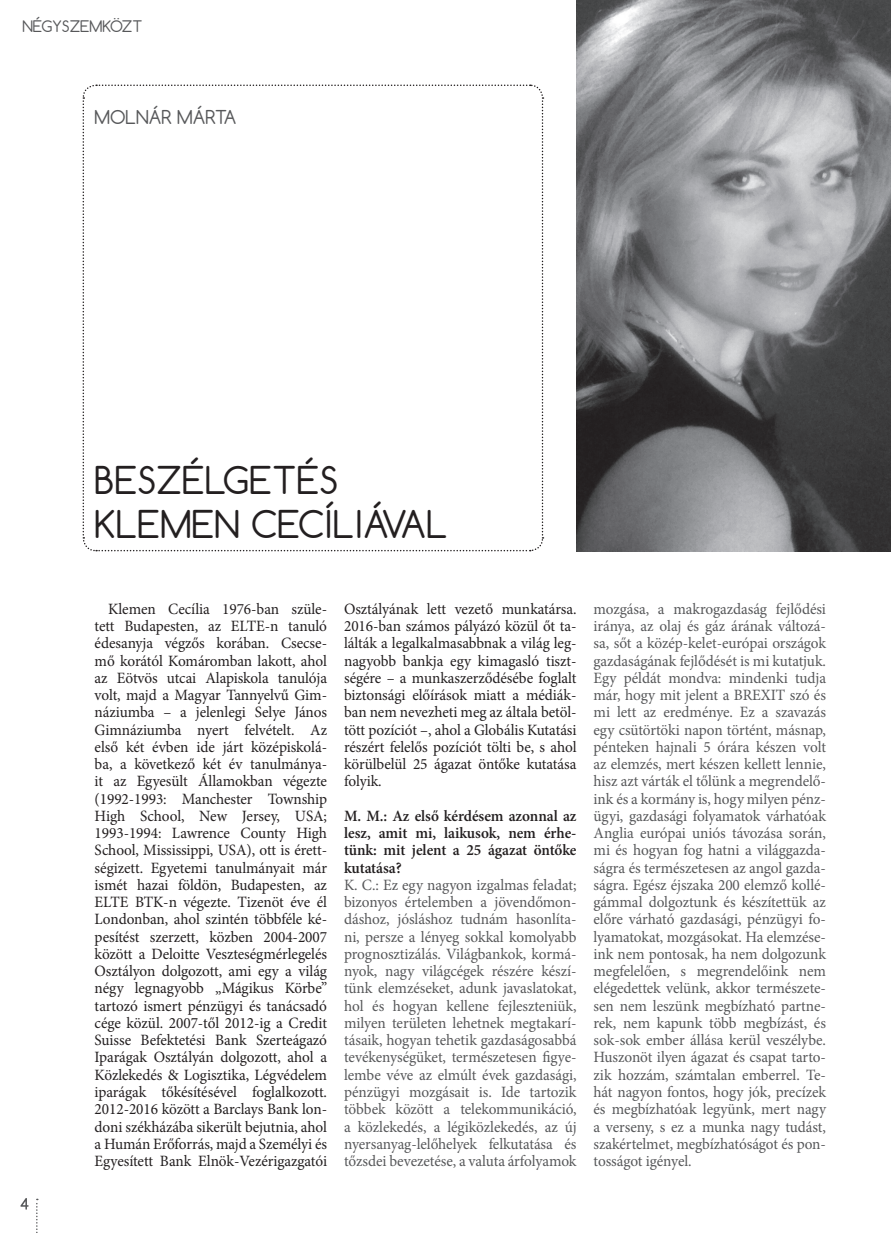
<style>
.page{position:relative;width:891px;height:1233px;background:#fff}
.page>*{position:absolute;margin:0;border:0;box-sizing:border-box;transform-origin:0 0}
.t1{font:36px/43.2px "Comfortaa";letter-spacing:.01em;color:#231f20}
.t2{font:18px "Comfortaa";color:#57585a}
.t3{font:15.75px/17.2px "Minion Pro";letter-spacing:-.005em;color:#57585a;text-align:justify}
.t4{font:15.75px/17.2px "Minion Pro";letter-spacing:-.005em;color:#231f20;text-align:justify}
.t5{font:600 15.75px/17.2px "Minion Pro";letter-spacing:-.005em;color:#231f20;text-align:justify}
.t6{font:15px "Comfortaa";color:#57585a}
</style>
<div class="page">
<svg style="left:20px;top:1198px;width:9px;height:11px"></svg>
<svg style="left:36px;top:1198px;width:2px;height:35px"></svg>
<img style="left:577px;top:0;width:314px;height:551px">
<svg style="left:82px;top:84px;width:462px;height:468px"></svg>
<p class="t6" style="left:22px;top:17px;width:120px">NÉGYSZEMKÖZT</p>
<p class="t2" style="left:95px;top:106px;width:143px">MOLNÁR MÁRTA</p>
<h1 class="t1" style="left:95px;top:458px;width:354px">BESZÉLGETÉS<br>KLEMEN CECÍLIÁVAL</h1>
<p class="t4" style="left:95px;top:600px;width:234px;text-indent:14px">Klemen Cecília 1976-ban szüle&shy;tett Budapesten, az ELTE-n tanuló édesanyja végzős korában. Csecse&shy;mő korától Komáromban lakott, ahol az Eötvös utcai Alapiskola tanulója volt, majd a Magyar Tannyelvű Gim&shy;náziumba – a jelenlegi Selye János Gimnáziumba nyert felvételt. Az első két évben ide járt középiskolá&shy;ba, a következő két év tanulmánya&shy;it az Egyesült Államokban végezte (1992-1993: Manchester Township High School, New Jersey, USA; 1993-1994: Lawrence County High School, Mississippi, USA), ott is érett&shy;ségizett. Egyetemi tanulmányait már ismét hazai földön, Budapesten, az ELTE BTK-n végezte. Tizenöt éve él Londonban, ahol szintén többféle ké&shy;pesítést szerzett, közben 2004-2007 között a Deloitte Veszteségmérlegelés Osztályon dolgozott, ami egy a világ négy legnagyobb „Mágikus Körbe” tartozó ismert pénzügyi és tanácsadó cége közül. 2007-től 2012-ig a Credit Suisse Befektetési Bank Szerteágazó Iparágak Osztályán dolgozott, ahol a Közlekedés &amp; Logisztika, Légvédelem iparágak tőkésítésével foglalkozott.<br>2012-2016 között a Barclays Bank lon&shy;doni székházába sikerült bejutnia, ahol a Humán Erőforrás, majd a Személyi és Egyesített Bank Elnök-Vezérigazgatói</p>
<p class="t4" style="left:344px;top:600px;width:234px">Osztályának lett vezető munkatársa.<br>2016-ban számos pályázó közül őt ta&shy;lálták a legalkalmasabbnak a világ leg&shy;nagyobb bankja egy kimagasló tiszt&shy;ségére – a munkaszerződésébe foglalt biztonsági előírások miatt a médiák&shy;ban nem nevezheti meg az általa betöl&shy;tött pozíciót –, ahol a Globális Kutatási részért felelős pozíciót tölti be, s ahol körülbelül 25 ágazat öntőke kutatása folyik.</p>
<p class="t5" style="left:344px;top:807px;width:234px">M. M.: Az első kérdésem azonnal az lesz, amit mi, laikusok, nem érhe&shy;tünk: mit jelent a 25 ágazat öntőke kutatása?</p>
<p class="t3" style="left:344px;top:876px;width:234px">K. C.: Ez egy nagyon izgalmas feladat; bizonyos értelemben a jövendőmon&shy;dáshoz, jósláshoz tudnám hasonlíta&shy;ni, persze a lényeg sokkal komolyabb prognosztizálás. Világbankok, kormá&shy;nyok, nagy világcégek részére készí&shy;tünk elemzéseket, adunk javaslatokat, hol és hogyan kellene fejleszteniük, milyen területen lehetnek megtakarí&shy;tásaik, hogyan tehetik gazdaságosabbá tevékenységüket, természetesen figye&shy;lembe véve az elmúlt évek gazdasági, pénzügyi mozgásait is. Ide tartozik többek között a telekommunikáció, a közlekedés, a légiközlekedés, az új nyersanyag-lelőhelyek felkutatása és tőzsdei bevezetése, a valuta árfolyamok</p>
<p class="t3" style="left:594px;top:600px;width:234px">mozgása, a makrogazdaság fejlődési iránya, az olaj és gáz árának változá&shy;sa, sőt a közép-kelet-európai országok gazdaságának fejlődését is mi kutatjuk.<br>Egy példát mondva: mindenki tudja már, hogy mit jelent a BREXIT szó és mi lett az eredménye. Ez a szavazás egy csütörtöki napon történt, másnap, pénteken hajnali 5 órára készen volt az elemzés, mert készen kellett lennie, hisz azt várták el tőlünk a megrendelő&shy;ink és a kormány is, hogy milyen pénz&shy;ügyi, gazdasági folyamatok várhatóak Anglia európai uniós távozása során, mi és hogyan fog hatni a világgazda&shy;ságra és természetesen az angol gazda&shy;ságra. Egész éjszaka 200 elemző kollé&shy;gámmal dolgoztunk és készítettük az előre várható gazdasági, pénzügyi fo&shy;lyamatokat, mozgásokat. Ha elemzése&shy;ink nem pontosak, ha nem dolgozunk megfelelően, s megrendelőink nem elégedettek velünk, akkor természete&shy;sen nem leszünk megbízható partne&shy;rek, nem kapunk több megbízást, és sok-sok ember állása kerül veszélybe.<br>Huszonöt ilyen ágazat és csapat tarto&shy;zik hozzám, számtalan emberrel. Te&shy;hát nagyon fontos, hogy jók, precízek és megbízhatóak legyünk, mert nagy a verseny, s ez a munka nagy tudást, szakértelmet, megbízhatóságot és pon&shy;tosságot igényel.</p>
</div>
